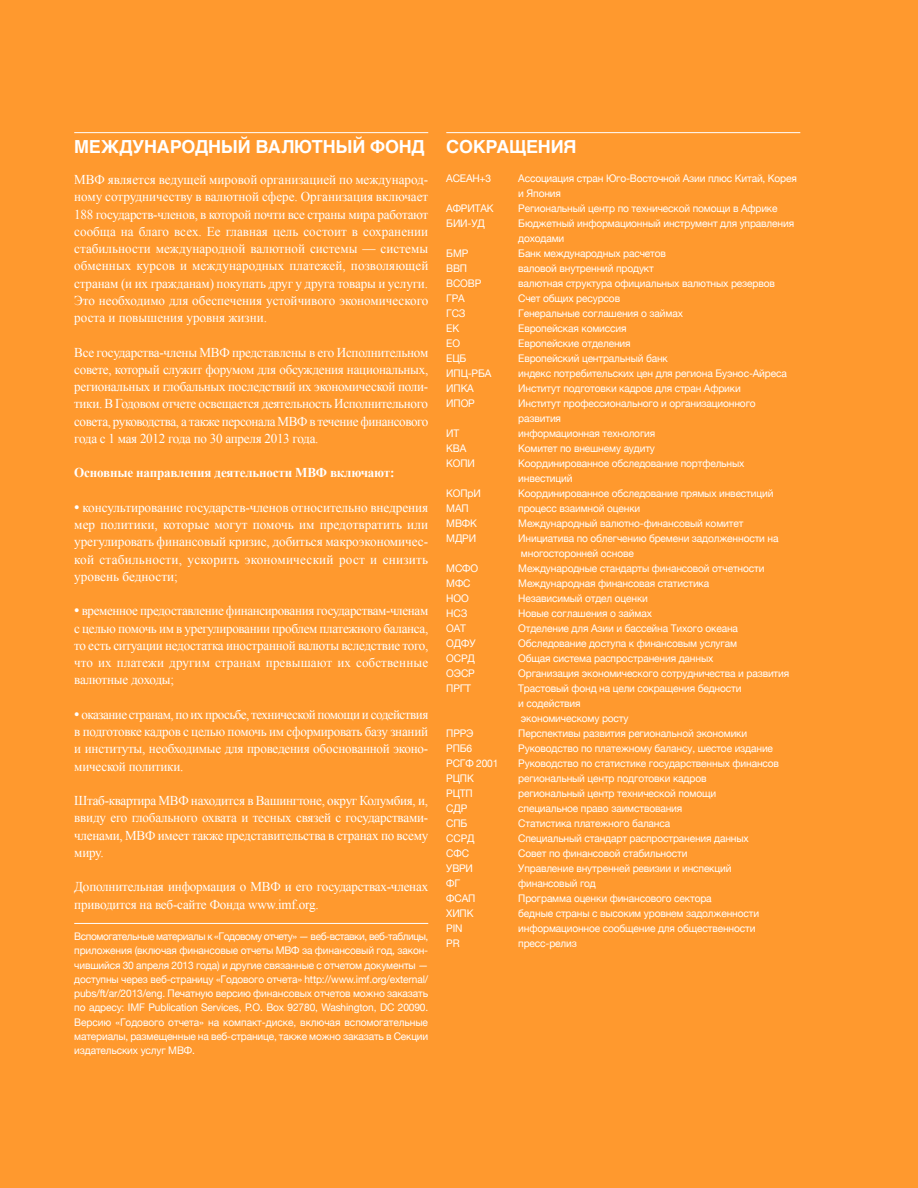
<style>
.page{position:relative;width:918px;height:1188px;background:#ff992e}
.page>*{position:absolute;margin:0;border:0;box-sizing:border-box;transform-origin:0 0}
.t1{font:700 18px "Helvetica";letter-spacing:-.01em;color:#fff}
.t2{font:13.5px/17.2px "Times New Roman";letter-spacing:-.015em;color:#fff;text-align:justify}
.t3{font:700 13.5px "Times New Roman";letter-spacing:-.015em;color:#fff}
.t4{font:10.5px/14.2px "Helvetica Neue";letter-spacing:-.015em;color:#fff}
.s1{font-family:"Adobe Garamond Pro";font-size:14.25px}
</style>
<div class="page">
<hr style="left:74px;top:132px;width:354px;height:1px;background:#fff">
<hr style="left:74px;top:923px;width:354px;height:1px;background:#fff">
<hr style="left:446px;top:132px;width:354px;height:1px;background:#fff">
<h1 class="t1" style="left:74px;top:132px;width:352px">Международный Валютный Фонд</h1>
<p class="t2" style="left:74px;top:171px;width:356px">МВФ является ведущей мировой организацией по международ&shy;ному сотрудничеству в валютной сфере. Организация включает 188 государств-членов, в которой почти все страны мира работают сообща на благо всех. Ее главная цель состоит в сохранении стабильности международной валютной системы — системы обменных курсов и международных платежей, позволяющей странам (и их гражданам) покупать друг у друга товары и услуги.<br>Это необходимо для обеспечения устойчивого экономического роста и повышения уровня жизни.</p>
<p class="t2" style="left:74px;top:343px;width:356px">Все государства-члены МВФ представлены в его Исполнительном совете, который служит форумом для обсуждения национальных, региональных и глобальных последствий их экономической поли&shy;тики. В Годовом отчете освещается деятельность Исполнительного совета, руководства, а также персонала МВФ в течение финансового года с 1 мая 2012 года по 30 апреля 2013 года.</p>
<p class="t3" style="left:74px;top:463px;width:322px">Основные направления деятельности МВФ включают:</p>
<p class="t2" style="left:74px;top:498px;width:356px"><span class="s1">•</span> консультирование государств-членов относительно внедрения мер политики, которые могут помочь им предотвратить или урегулировать финансовый кризис, добиться макроэкономичес&shy;кой стабильности, ускорить экономический рост и снизить уровень бедности;</p>
<p class="t2" style="left:74px;top:602px;width:356px"><span class="s1">•</span> временное предоставление финансирования государствам-членам с целью помочь им в урегулировании проблем платежного баланса, то есть ситуации недостатка иностранной валюты вследствие того, что их платежи другим странам превышают их собственные валютные доходы;</p>
<p class="t2" style="left:74px;top:705px;width:356px"><span class="s1">•</span> оказание странам, по их просьбе, технической помощи и содействия в подготовке кадров с целью помочь им сформировать базу знаний и институты, необходимые для проведения обоснованной эконо&shy;мической политики.</p>
<p class="t2" style="left:74px;top:792px;width:356px">Штаб-квартира МВФ находится в Вашингтоне, округ Колумбия, и, ввиду его глобального охвата и тесных связей с государствами&shy;членами, МВФ имеет также представительства в странах по всему миру.</p>
<p class="t2" style="left:74px;top:878px;width:356px">Дополнительная информация о МВФ и его государствах-членах приводится на веб-сайте Фонда www.imf.org.</p>
<p class="t4" style="left:74px;top:929px;width:356px;text-align:justify">Вспомогательные материалы к «Годовому отчету» — веб-вставки, веб-таблицы, приложения (включая финансовые отчеты МВФ за финансовый год, закон&shy;чившийся 30 апреля 2013 года) и другие связанные с отчетом документы — доступны через веб-страницу «Годового отчета» http://www.imf.org/external/ pubs/ft/ar/2013/eng. Печатную версию финансовых отчетов можно заказать по адресу: IMF Publication Services, P.O. Box 92780, Washington, DC 20090.<br>Версию «Годового отчета» на компакт-диске, включая вспомогательные материалы, размещенные на веб-странице, также можно заказать в Секции издательских услуг МВФ.</p>
<h1 class="t1" style="left:446px;top:132px;width:132px">Сокращения</h1>
<p class="t4" style="left:446px;top:171px;width:46px">АСЕАН+3</p>
<p class="t4" style="left:518px;top:170px;width:280px;line-height:15px">Ассоциация стран Юго-Восточной Азии плюс Китай, Корея и Япония</p>
<p class="t4" style="left:446px;top:201px;width:49px">АФРИТАК</p>
<p class="t4" style="left:518px;top:201px;width:261px">Региональный центр по технической помощи в Африке</p>
<p class="t4" style="left:446px;top:216px;width:40px">БИИ-УД</p>
<p class="t4" style="left:518px;top:215px;width:277px;line-height:15px">Бюджетный информационный инструмент для управления доходами</p>
<p class="t4" style="left:446px;top:246px;width:24px">БМР</p>
<p class="t4" style="left:518px;top:246px;width:149px">Банк международных расчетов</p>
<p class="t4" style="left:446px;top:261px;width:22px">ВВП</p>
<p class="t4" style="left:518px;top:261px;width:137px">валовой внутренний продукт</p>
<p class="t4" style="left:446px;top:276px;width:37px">ВСОВР</p>
<p class="t4" style="left:518px;top:276px;width:258px">валютная структура официальных валютных резервов</p>
<p class="t4" style="left:446px;top:291px;width:20px">ГРА</p>
<p class="t4" style="left:518px;top:291px;width:103px">Счет общих ресурсов</p>
<p class="t4" style="left:446px;top:306px;width:21px">ГСЗ</p>
<p class="t4" style="left:518px;top:306px;width:166px">Генеральные соглашения о займах</p>
<p class="t4" style="left:446px;top:321px;width:14px">ЕК</p>
<p class="t4" style="left:518px;top:321px;width:110px">Европейская комиссия</p>
<p class="t4" style="left:446px;top:336px;width:15px">ЕО</p>
<p class="t4" style="left:518px;top:336px;width:114px">Европейские отделения</p>
<p class="t4" style="left:446px;top:351px;width:22px">ЕЦБ</p>
<p class="t4" style="left:518px;top:351px;width:151px">Европейский центральный банк</p>
<p class="t4" style="left:446px;top:366px;width:47px">ИПЦ-РБА</p>
<p class="t4" style="left:518px;top:366px;width:270px">индекс потребительских цен для региона Буэнос-Айреса</p>
<p class="t4" style="left:446px;top:381px;width:29px">ИПКА</p>
<p class="t4" style="left:518px;top:381px;width:224px">Институт подготовки кадров для стран Африки</p>
<p class="t4" style="left:446px;top:396px;width:30px">ИПОР</p>
<p class="t4" style="left:518px;top:395px;width:239px;line-height:15px">Институт профессионального и организационного развития</p>
<p class="t4" style="left:446px;top:426px;width:15px">ИТ</p>
<p class="t4" style="left:518px;top:426px;width:138px">информационная технология</p>
<p class="t4" style="left:446px;top:441px;width:22px">КВА</p>
<p class="t4" style="left:518px;top:441px;width:138px">Комитет по внешнему аудиту</p>
<p class="t4" style="left:446px;top:456px;width:30px">КОПИ</p>
<p class="t4" style="left:518px;top:455px;width:228px;line-height:15px">Координированное обследование портфельных инвестиций</p>
<p class="t4" style="left:446px;top:486px;width:36px">КОПрИ</p>
<p class="t4" style="left:518px;top:486px;width:257px">Координированное обследование прямых инвестиций</p>
<p class="t4" style="left:446px;top:501px;width:24px">МАП</p>
<p class="t4" style="left:518px;top:501px;width:124px">процесс взаимной оценки</p>
<p class="t4" style="left:446px;top:516px;width:32px">МВФК</p>
<p class="t4" style="left:518px;top:516px;width:227px">Международный валютно-финансовый комитет</p>
<p class="t4" style="left:446px;top:531px;width:31px">МДРИ</p>
<p class="t4" style="left:518px;top:531px;width:262px;line-height:15px">Инициатива по облегчению бремени задолженности на многосторонней основе</p>
<p class="t4" style="left:446px;top:561px;width:33px">МСФО</p>
<p class="t4" style="left:518px;top:561px;width:248px">Международные стандарты финансовой отчетности</p>
<p class="t4" style="left:446px;top:576px;width:26px">МФС</p>
<p class="t4" style="left:518px;top:576px;width:193px">Международная финансовая статистика</p>
<p class="t4" style="left:446px;top:591px;width:24px">НОО</p>
<p class="t4" style="left:518px;top:591px;width:131px">Независимый отдел оценки</p>
<p class="t4" style="left:446px;top:606px;width:23px">НСЗ</p>
<p class="t4" style="left:518px;top:606px;width:135px">Новые соглашения о займах</p>
<p class="t4" style="left:446px;top:621px;width:21px">ОАТ</p>
<p class="t4" style="left:518px;top:621px;width:221px">Отделение для Азии и бассейна Тихого океана</p>
<p class="t4" style="left:446px;top:636px;width:31px">ОДФУ</p>
<p class="t4" style="left:518px;top:636px;width:220px">Обследование доступа к финансовым услугам</p>
<p class="t4" style="left:446px;top:651px;width:30px">ОСРД</p>
<p class="t4" style="left:518px;top:651px;width:197px">Общая система распространения данных</p>
<p class="t4" style="left:446px;top:666px;width:30px">ОЭСР</p>
<p class="t4" style="left:518px;top:666px;width:273px">Организация экономического сотрудничества и развития</p>
<p class="t4" style="left:446px;top:681px;width:26px">ПРГТ</p>
<p class="t4" style="left:518px;top:681px;width:225px;line-height:15px">Трастовый фонд на цели сокращения бедности и содействия<br>экономическому росту</p>
<p class="t4" style="left:446px;top:726px;width:29px">ПРРЭ</p>
<p class="t4" style="left:518px;top:726px;width:231px">Перспективы развития региональной экономики</p>
<p class="t4" style="left:446px;top:741px;width:27px">РПБ6</p>
<p class="t4" style="left:518px;top:741px;width:256px">Руководство по платежному балансу, шестое издание</p>
<p class="t4" style="left:446px;top:756px;width:54px">РСГФ 2001</p>
<p class="t4" style="left:518px;top:756px;width:262px">Руководство по статистике государственных финансов</p>
<p class="t4" style="left:446px;top:771px;width:29px">РЦПК</p>
<p class="t4" style="left:518px;top:771px;width:190px">региональный центр подготовки кадров</p>
<p class="t4" style="left:446px;top:786px;width:28px">РЦТП</p>
<p class="t4" style="left:518px;top:786px;width:199px">региональный центр технической помощи</p>
<p class="t4" style="left:446px;top:801px;width:23px">СДР</p>
<p class="t4" style="left:518px;top:801px;width:166px">специальное право заимствования</p>
<p class="t4" style="left:446px;top:816px;width:23px">СПБ</p>
<p class="t4" style="left:518px;top:816px;width:154px">Статистика платежного баланса</p>
<p class="t4" style="left:446px;top:831px;width:30px">ССРД</p>
<p class="t4" style="left:518px;top:831px;width:232px">Специальный стандарт распространения данных</p>
<p class="t4" style="left:446px;top:846px;width:24px">СФС</p>
<p class="t4" style="left:518px;top:846px;width:171px">Совет по финансовой стабильности</p>
<p class="t4" style="left:446px;top:861px;width:28px">УВРИ</p>
<p class="t4" style="left:518px;top:861px;width:215px">Управление внутренней ревизии и инспекций</p>
<p class="t4" style="left:446px;top:876px;width:15px">ФГ</p>
<p class="t4" style="left:518px;top:876px;width:79px">финансовый год</p>
<p class="t4" style="left:446px;top:891px;width:31px">ФСАП</p>
<p class="t4" style="left:518px;top:891px;width:195px">Программа оценки финансового сектора</p>
<p class="t4" style="left:446px;top:906px;width:29px">ХИПК</p>
<p class="t4" style="left:518px;top:906px;width:242px">бедные страны с высоким уровнем задолженности</p>
<p class="t4" style="left:446px;top:921px;width:18px">PIN</p>
<p class="t4" style="left:518px;top:921px;width:239px">информационное сообщение для общественности</p>
<p class="t4" style="left:446px;top:936px;width:15px">PR</p>
<p class="t4" style="left:518px;top:936px;width:60px">пресс-релиз</p>
</div>
